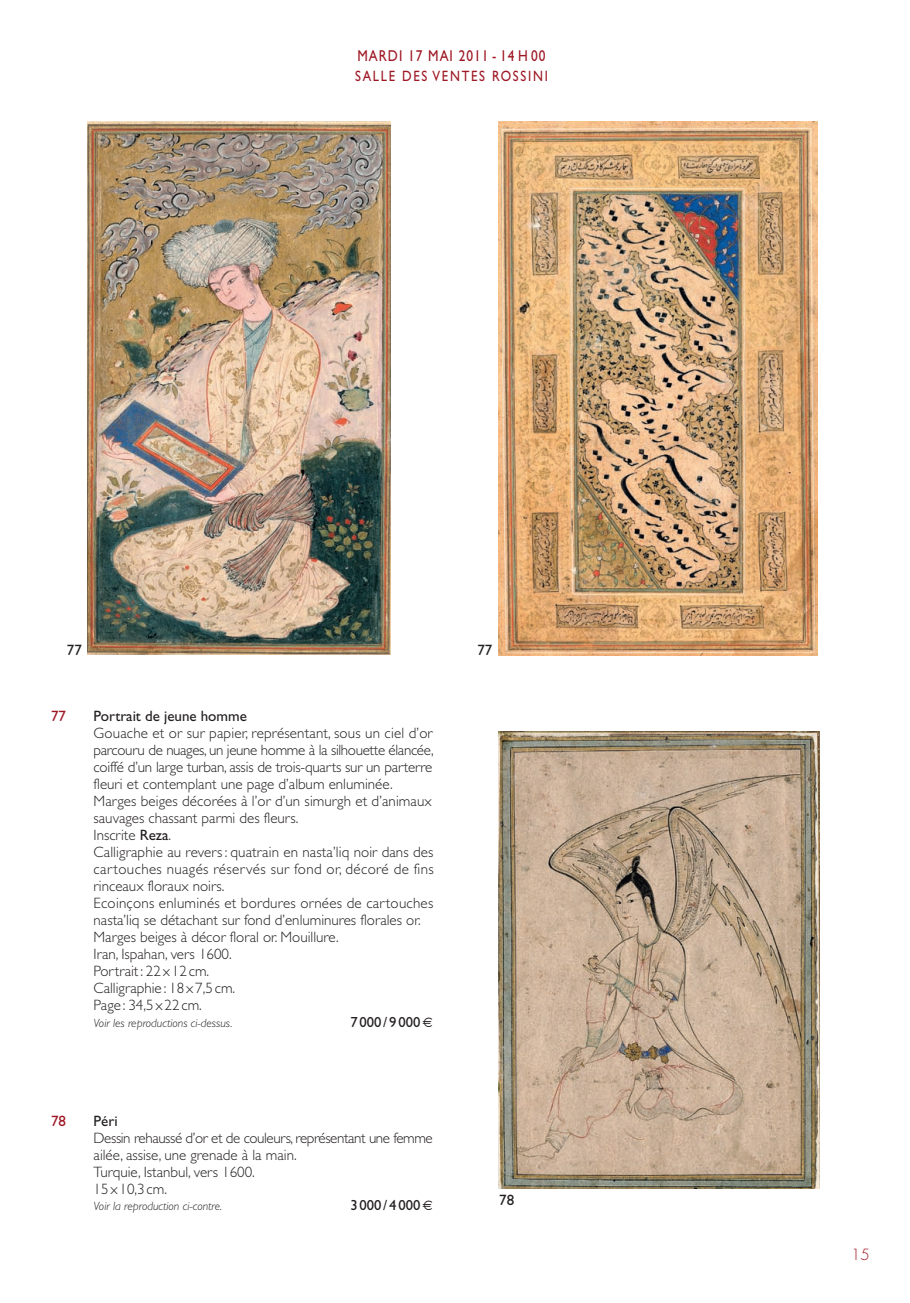
<style>
.page{position:relative;width:910px;height:1303px;background:#fff}
.page>*{position:absolute;margin:0;border:0;box-sizing:border-box;transform-origin:0 0}
.t1{font:15.75px "Gill Sans";letter-spacing:.075em;color:#9e1825;scale:.85 1}
.t2{font:300 15px/17px "Gill Sans";color:#231f20}
.t3{font:15px "Gill Sans";color:#231f20}
.t4{font:15px "Gill Sans";letter-spacing:.135em;color:#9e1825;scale:.85 1}
.t5{font:15px "Gill Sans";letter-spacing:.135em;color:#9e1825}
.t6{font:300 15px "Futura";color:#9e1825}
.t7{font:14.7px "Gill Sans";color:#231f20}
.t8{font:italic 300 12px "Gill Sans";color:#231f20}
.s1{font-weight:400}
</style>
<div class="page">
<img style="left:498px;top:731px;width:321px;height:457px">
<img style="left:87px;top:122px;width:303px;height:533px">
<img style="left:498px;top:121px;width:319px;height:534px">
<p class="t1" style="left:357px;top:51px;width:223px">MARDI 17 MAI 2011 - 14 H 00</p>
<p class="t4" style="left:355px;top:71px;width:228px">SALLE DES VENTES ROSSINI</p>
<p class="t3" style="left:67px;top:644px;width:16px">77</p>
<p class="t3" style="left:477px;top:644px;width:16px">77</p>
<p class="t5" style="left:51px;top:711px;width:16px">77</p>
<p class="t3" style="left:94px;top:711px;width:155px">Portrait de jeune homme</p>
<p class="t2" style="left:94px;top:726px;width:341px">Gouache et or sur papier, représentant, sous un ciel d’or parcouru de nuages, un jeune homme à la silhouette élancée, coiffé d’un large turban, assis de trois-quarts sur un parterre fleuri et contemplant une page d’album enluminée.<br>Marges beiges décorées à l’or d’un simurgh et d’animaux sauvages chassant parmi des fleurs.<br>Inscrite <span class="s1">Reza</span>.<br>Calligraphie au revers : quatrain en nasta’liq noir dans des cartouches nuagés réservés sur fond or, décoré de fins rinceaux floraux noirs.<br>Ecoinçons enluminés et bordures ornées de cartouches nasta’liq se détachant sur fond d’enluminures florales or.<br>Marges beiges à décor floral or. Mouillure.<br>Iran, Ispahan, vers 1600.<br>Portrait: 22x12 cm.<br>Calligraphie: 18x7,5 cm.<br>Page: 34,5x22 cm.</p>
<p class="t8" style="left:94px;top:1018px;width:140px">Voir les reproductions ci-dessus.</p>
<p class="t7" style="left:350px;top:1016px;width:71px">7000 / 9000</p>
<p class="t5" style="left:51px;top:1115px;width:16px">78</p>
<p class="t3" style="left:94px;top:1115px;width:26px">Péri</p>
<p class="t2" style="left:94px;top:1130px;width:340px">Dessin rehaussé d’or et de couleurs, représentant une femme ailée, assise, une grenade à la main.<br>Turquie, Istanbul, vers 1600.<br>15x10,3 cm.</p>
<p class="t8" style="left:94px;top:1202px;width:130px">Voir la reproduction ci-contre.</p>
<p class="t7" style="left:350px;top:1200px;width:71px">3000 / 4000</p>
<p class="t3" style="left:499px;top:1194px;width:16px">78</p>
<p class="t6" style="left:851px;top:1247px;width:20px">15</p>
</div>
